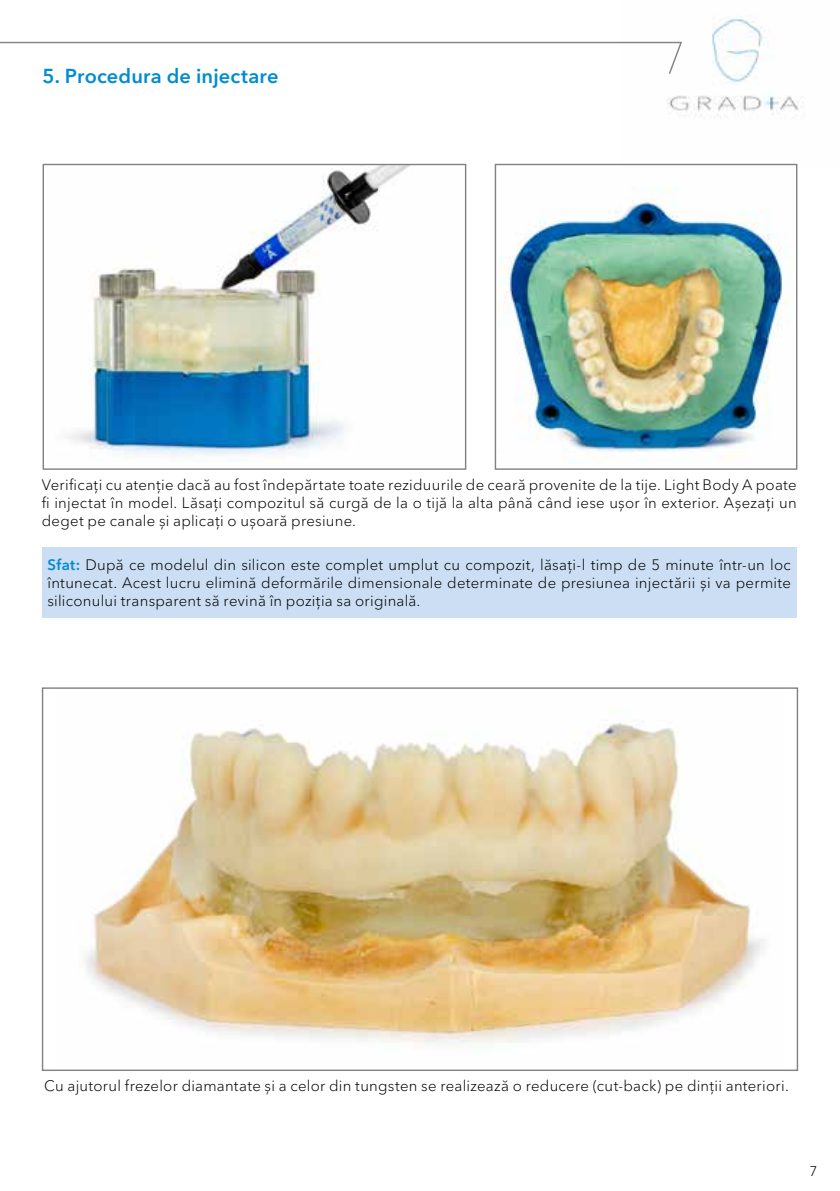
<style>
.page{position:relative;width:840px;height:1191px;background:#fff}
.page>*{position:absolute;margin:0;border:0;box-sizing:border-box;transform-origin:0 0}
.t1{font:600 20px "Avenir Next Cyr";letter-spacing:.01em;color:#008cd0}
.t2{font:300 15px/18px "Avenir Next Cyr";letter-spacing:.015em;color:#000;text-align:justify}
.t3{font:300 14px "Avenir Next Cyr";color:#000}
.s1{font-weight:600;color:#008cd0}
</style>
<div class="page">
<svg style="left:0;top:41px;width:620px;height:3px;background:#c2c3c5"></svg>
<img style="left:620px;top:15px;width:183px;height:153px">
<img style="left:79px;top:709px;width:685px;height:336px">
<img style="left:67px;top:166px;width:343px;height:295px">
<div style="left:43px;top:164px;width:423px;height:306px;border:1px solid #808285"></div>
<img style="left:496px;top:166px;width:299px;height:302px">
<div style="left:494px;top:164px;width:303px;height:306px;border:1px solid #808285"></div>
<div style="left:42px;top:546px;width:754px;height:71px;background:#cbdef3"></div>
<h1 class="t1" style="left:43px;top:64px;width:237px">5. Procedura de injectare</h1>
<p class="t2" style="left:42px;top:475px;width:756px">Verificați cu atenție dacă au fost îndepărtate toate reziduurile de ceară provenite de la tije. Light Body A poate fi injectat în model. Lăsați compozitul să curgă de la o tijă la alta până când iese ușor în exterior. Așezați un deget pe canale și aplicați o ușoară presiune.</p>
<p class="t2" style="left:47px;top:555px;width:744px"><span class="s1">Sfat:</span> După ce modelul din silicon este complet umplut cu compozit, lăsați-l timp de 5 minute într-un loc întunecat. Acest lucru elimină deformările dimensionale determinate de presiunea injectării și va permite siliconului transparent să revină în poziția sa originală.</p>
<p class="t2" style="left:44px;top:1076px;width:745px">Cu ajutorul frezelor diamantate și a celor din tungsten se realizează o reducere (cut-back) pe dinții anteriori.</p>
<p class="t3" style="left:809px;top:1163px;width:10px">7</p>
</div>
